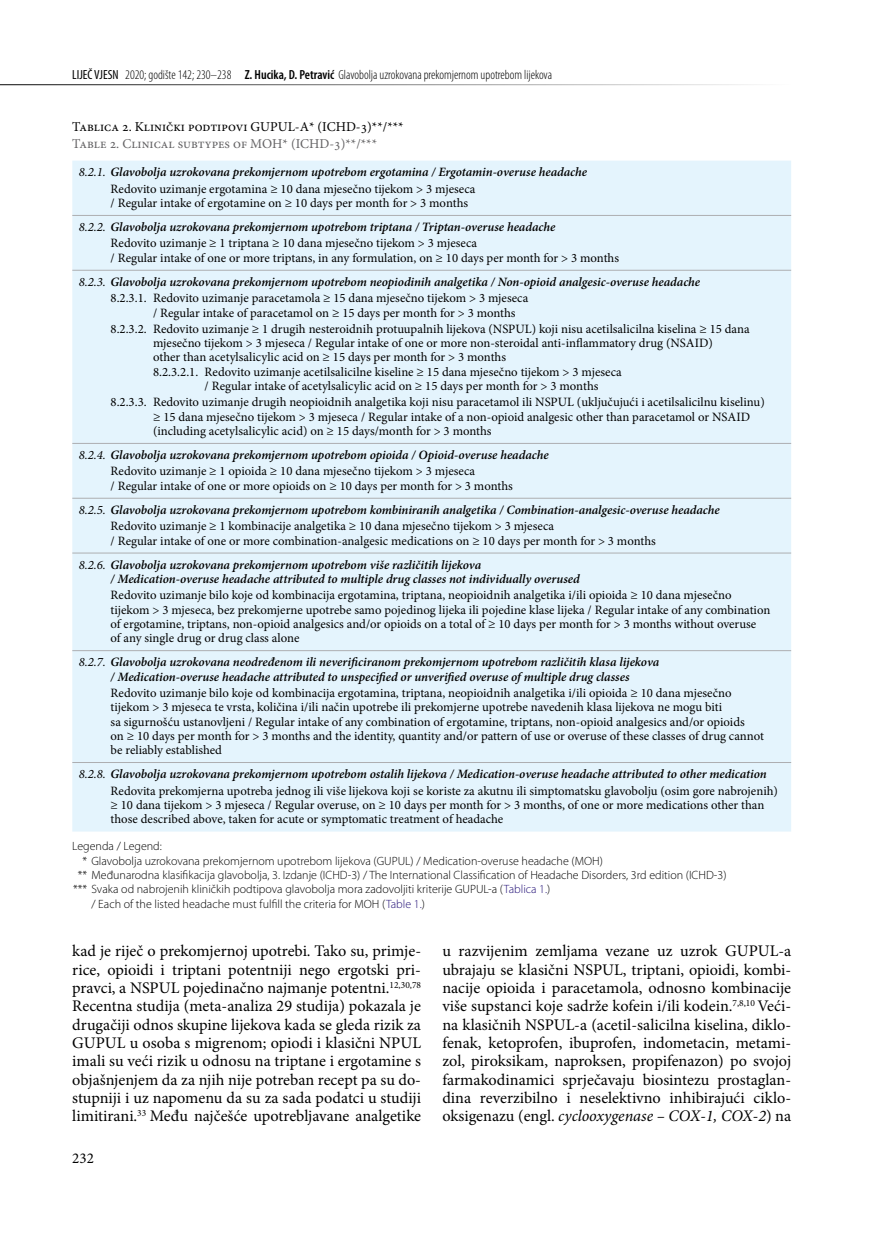
<style>
.page{position:relative;width:872px;height:1234px;background:#fff}
.page>*{position:absolute;margin:0;border:0;box-sizing:border-box;transform-origin:0 0}
.t1{font:16.2px/18.3px "Minion Pro";color:#000;text-align:justify}
.t2{font:15px "Minion Pro";color:#000}
.t3{font:13.5px "Minion Pro";color:#000}
.t4{font:13.5px "Minion Pro";color:#646365}
.t5{font:300 condensed 13.2px "Myriad Pro";color:#000}
.t6{font:12.75px/14.2px "Minion Pro";letter-spacing:-.005em;color:#000}
.t7{font:italic 600 12.75px/16.4px "Minion Pro";letter-spacing:-.005em;color:#000}
.t8{font:300 12px "Myriad Pro";color:#000}
.s1{font-weight:400}
.s2{font-weight:600}
.s3{font-weight:400;font-style:normal}
.s4{font-style:italic}
.s5{font-weight:600;font-style:italic}
.s6{color:#231177}
</style>
<div class="page">
<hr style="left:0;top:84px;width:791px;height:1px;background:#000">
<div style="left:72px;top:160px;width:719px;height:671px;background:#e4f4fd"></div>
<hr style="left:72px;top:215px;width:719px;height:1px;background:#adaeb1">
<hr style="left:72px;top:270px;width:719px;height:1px;background:#adaeb1">
<hr style="left:72px;top:443px;width:719px;height:1px;background:#adaeb1">
<hr style="left:72px;top:497px;width:719px;height:1px;background:#adaeb1">
<hr style="left:72px;top:552px;width:719px;height:1px;background:#adaeb1">
<hr style="left:72px;top:650px;width:719px;height:1px;background:#adaeb1">
<hr style="left:72px;top:762px;width:719px;height:1px;background:#adaeb1">
<p class="t5" style="left:72px;top:67px;width:481px"><span class="s1">LIJEČ VJESN</span> 2020; godište 142; 230–238 <span class="s2">Z. Hucika, D. Petravić</span> Glavobolja uzrokovana prekomjernom upotrebom lijekova</p>
<p class="t3" style="left:72px;top:118px;width:333px">Tablica 2. Klinički podtipovi GUPUL-A* (ICHD-3)**/***</p>
<p class="t4" style="left:72px;top:135px;width:306px">Table 2. Clinical subtypes of MOH* (ICHD-3)**/***</p>
<p class="t7" style="left:111px;top:164px;width:478px;text-indent:-32px"><span class="s1">8.2.1.</span> Glavobolja uzrokovana prekomjernom upotrebom ergotamina / Ergotamin-overuse headache<br><span class="s3">Redovito uzimanje ergotamina ≥ 10 dana mjesečno tijekom &gt; 3 mjeseca</span></p>
<p class="t7" style="left:79px;top:190px;width:478px;line-height:24.2px;text-indent:32px"><span class="s3">/ Regular intake of ergotamine on ≥ 10 days per month for &gt; 3 months<br></span><span class="s1">8.2.2.</span> Glavobolja uzrokovana prekomjernom upotrebom triptana / Triptan-overuse headache</p>
<p class="t6" style="left:111px;top:236px;width:510px">Redovito uzimanje ≥ 1 triptana ≥ 10 dana mjesečno tijekom &gt; 3 mjeseca<br>/ Regular intake of one or more triptans, in any formulation, on ≥ 10 days per month for &gt; 3 months</p>
<p class="t7" style="left:111px;top:273px;width:591px;text-indent:-32px"><span class="s1">8.2.3.</span> Glavobolja uzrokovana prekomjernom upotrebom neopiodinih analgetika / Non-opioid analgesic-overuse headache<br><span class="s3">8.2.3.1. Redovito uzimanje paracetamola ≥ 15 dana mjesečno tijekom &gt; 3 mjeseca</span></p>
<p class="t6" style="left:111px;top:304px;width:640px;line-height:16.4px;text-indent:42px">/ Regular intake of paracetamol on ≥ 15 days per month for &gt; 3 months<br>8.2.3.2. Redovito uzimanje ≥ 1 drugih nesteroidnih protuupalnih lijekova (NSPUL) koji nisu acetilsalicilna kiselina ≥ 15 dana</p>
<p class="t6" style="left:153px;top:336px;width:561px">mjesečno tijekom &gt; 3 mjeseca / Regular intake of one or more non-steroidal anti-inflammatory drug (NSAID)</p>
<p class="t6" style="left:153px;top:350px;width:354px">other than acetylsalicylic acid on ≥ 15 days per month for &gt; 3 months</p>
<p class="t6" style="left:153px;top:364px;width:470px">8.2.3.2.1. Redovito uzimanje acetilsalicilne kiseline ≥ 15 dana mjesečno tijekom &gt; 3 mjeseca</p>
<p class="t6" style="left:205px;top:379px;width:395px">/ Regular intake of acetylsalicylic acid on ≥ 15 days per month for &gt; 3 months</p>
<p class="t6" style="left:153px;top:395px;width:613px;text-indent:-42px">8.2.3.3. Redovito uzimanje drugih neopioidnih analgetika koji nisu paracetamol ili NSPUL (uključujući i acetilsalicilnu kiselinu) ≥ 15 dana mjesečno tijekom &gt; 3 mjeseca / Regular intake of a non-opioid analgesic other than paracetamol or NSAID (including acetylsalicylic acid) on ≥ 15 days/month for &gt; 3 months</p>
<p class="t7" style="left:111px;top:446px;width:439px;text-indent:-32px"><span class="s1">8.2.4.</span> Glavobolja uzrokovana prekomjernom upotrebom opioida / Opioid-overuse headache<br><span class="s3">Redovito uzimanje ≥ 1 opioida ≥ 10 dana mjesečno tijekom &gt; 3 mjeseca</span></p>
<p class="t7" style="left:79px;top:473px;width:642px;line-height:24.2px;text-indent:32px"><span class="s3">/ Regular intake of one or more opioids on ≥ 10 days per month for &gt; 3 months<br></span><span class="s1">8.2.5.</span> Glavobolja uzrokovana prekomjernom upotrebom kombiniranih analgetika / Combination-analgesic-overuse headache</p>
<p class="t6" style="left:111px;top:519px;width:546px">Redovito uzimanje ≥ 1 kombinacije analgetika ≥ 10 dana mjesečno tijekom &gt; 3 mjeseca<br>/ Regular intake of one or more combination-analgesic medications on ≥ 10 days per month for &gt; 3 months</p>
<p class="t7" style="left:111px;top:557px;width:471px;line-height:14.2px;text-indent:-32px"><span class="s1">8.2.6.</span> Glavobolja uzrokovana prekomjernom upotrebom više različitih lijekova<br>/ Medication-overuse headache attributed to multiple drug classes not individually overused</p>
<p class="t6" style="left:111px;top:588px;width:661px">Redovito uzimanje bilo koje od kombinacija ergotamina, triptana, neopioidnih analgetika i/ili opioida ≥ 10 dana mjesečno tijekom &gt; 3 mjeseca, bez prekomjerne upotrebe samo pojedinog lijeka ili pojedine klase lijeka / Regular intake of any combination of ergotamine, triptans, non-opioid analgesics and/or opioids on a total of ≥ 10 days per month for &gt; 3 months without overuse of any single drug or drug class alone</p>
<p class="t7" style="left:79px;top:654px;width:582px;line-height:14.2px;text-align:center"><span class="s1">8.2.7.</span> Glavobolja uzrokovana neodređenom ili neverificiranom prekomjernom upotrebom različitih klasa lijekova / Medication-overuse headache attributed to unspecified or unverified overuse of multiple drug classes</p>
<p class="t6" style="left:111px;top:685px;width:655px">Redovito uzimanje bilo koje od kombinacija ergotamina, triptana, neopioidnih analgetika i/ili opioida ≥ 10 dana mjesečno tijekom &gt; 3 mjeseca te vrsta, količina i/ili način upotrebe ili prekomjerne upotrebe navedenih klasa lijekova ne mogu biti<br>sa sigurnošću ustanovljeni / Regular intake of any combination of ergotamine, triptans, non-opioid analgesics and/or opioids<br>on ≥ 10 days per month for &gt; 3 months and the identity, quantity and/or pattern of use or overuse of these classes of drug cannot be reliably established</p>
<p class="t6" style="left:111px;top:765px;width:669px;line-height:16.4px;text-indent:-32px"><span class="s4">8.2.8.</span> <span class="s5">Glavobolja uzrokovana prekomjernom upotrebom ostalih lijekova / Medication-overuse headache attributed to other medication<br></span>Redovita prekomjerna upotreba jednog ili više lijekova koji se koriste za akutnu ili simptomatsku glavobolju (osim gore nabrojenih)</p>
<p class="t6" style="left:111px;top:797px;width:655px">≥ 10 dana tijekom &gt; 3 mjeseca / Regular overuse, on ≥ 10 days per month for &gt; 3 months, of one or more medications other than those described above, taken for acute or symptomatic treatment of headache</p>
<p class="t8" style="left:72px;top:839px;width:91px">Legenda / Legend:</p>
<p class="t8" style="left:82px;top:853px;width:522px">* Glavobolja uzrokovana prekomjernom upotrebom lijekova (GUPUL) / Medication-overuse headache (MOH)</p>
<p class="t8" style="left:78px;top:867px;width:650px">** Međunarodna klasifikacija glavobolja, 3. Izdanje (ICHD-3) / The International Classification of Headache Disorders, 3rd edition (ICHD-3)</p>
<p class="t8" style="left:73px;top:881px;width:479px">*** Svaka od nabrojenih kliničkih podtipova glavobolja mora zadovoljiti kriterije GUPUL-a (<span class="s6">Tablica 1.</span>)</p>
<p class="t8" style="left:91px;top:896px;width:335px">/ Each of the listed headache must fulfill the criteria for MOH (<span class="s6">Table 1.</span>)</p>
<p class="t1" style="left:72px;top:941px;width:350px">kad je riječ o prekomjernoj upotrebi. Tako su, primje&shy;rice, opioidi i triptani potentniji nego ergotski pri&shy;pravci, a NSPUL pojedinačno najmanje potentni.<sup>12,30,78<br></sup>Recentna studija (meta-analiza 29 studija) pokazala je drugačiji odnos skupine lijekova kada se gleda rizik za GUPUL u osoba s migrenom; opiodi i klasični NPUL imali su veći rizik u odnosu na triptane i ergotamine s objašnjenjem da za njih nije potreban recept pa su do&shy;stupniji i uz napomenu da su za sada podatci u studiji limitirani.<sup>33</sup> Među najčešće upotrebljavane analgetike</p>
<p class="t1" style="left:442px;top:941px;width:351px;text-align:left">u razvijenim zemljama vezane uz uzrok GUPUL-a ubrajaju se klasični NSPUL, triptani, opioidi, kombi&shy;nacije opioida i paracetamola, odnosno kombinacije više supstanci koje sadrže kofein i/ili kodein.<sup>7,8,10</sup> Veći&shy;na klasičnih NSPUL-a (acetil-salicilna kiselina, diklo&shy;fenak, ketoprofen, ibuprofen, indometacin, metami&shy;zol, piroksikam, naproksen, propifenazon) po svojoj farmakodinamici sprječavaju biosintezu prostaglan&shy;dina reverzibilno i neselektivno inhibirajući ciklo&shy;oksigenazu (engl. <span class="s4">cyclooxygenase – COX-1, COX-2</span>) na</p>
<p class="t2" style="left:72px;top:1147px;width:23px">232</p>
</div>
